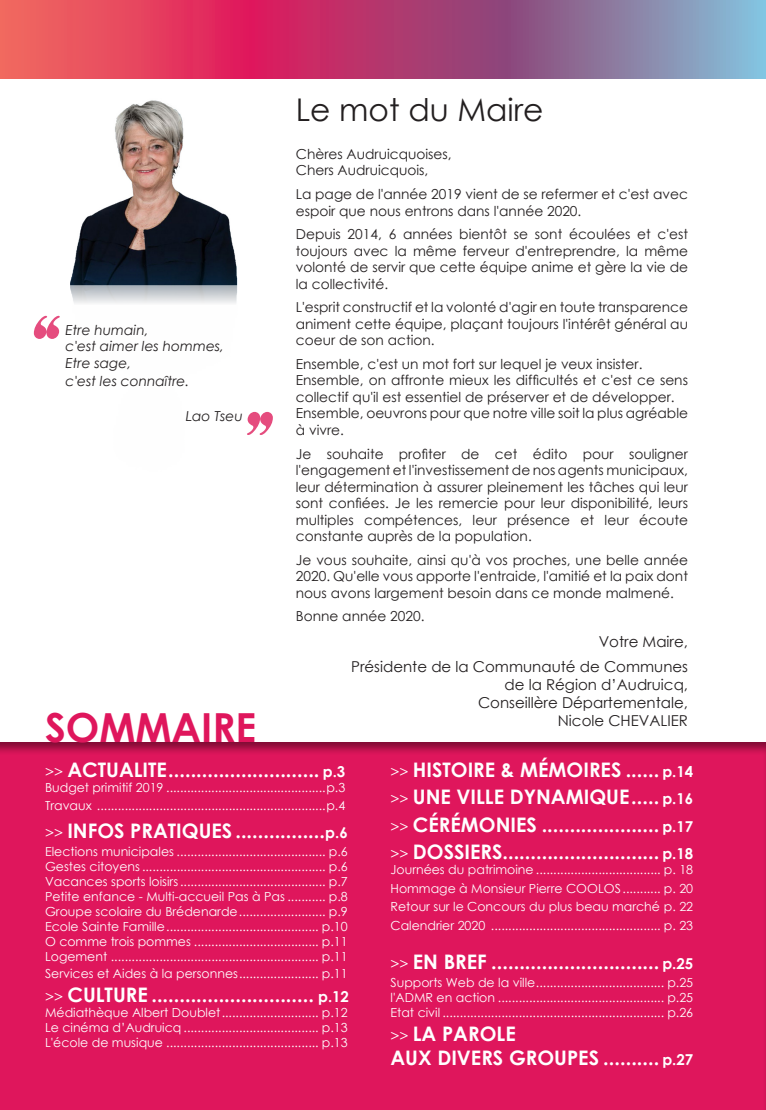
<style>
.page{position:relative;width:766px;height:1110px;background:#fff}
.page>*{position:absolute;margin:0;border:0;box-sizing:border-box;transform-origin:0 0}
.t1{font:125px "Chopin Script";color:#e54c7e}
.t2{font:700 40px "Century Gothic";color:#df165c}
.t3{font:31.25px "Century Gothic";color:#231f20}
.t4{font:700 20px "Century Gothic";color:#fff}
.t5{font:15px "Century Gothic";color:#231f20}
.t6{font:13.75px/16.5px "Century Gothic";color:#231f20;text-align:justify}
.t7{font:italic 13.75px "Century Gothic";color:#231f20}
.t8{font:12.5px "Century Gothic";color:#fff}
.s1{font-weight:400;font-size:15px}
.s2{font-size:15px}
</style>
<div class="page">
<hr style="left:765px;top:0;width:1px;height:148px;background:#231f20;opacity:.5">
<div style="left:0;top:740px;width:765px;height:369px;background:#df165c"></div>
<img style="left:70px;top:100px;width:168px;height:203px">
<svg style="left:0;top:0;width:765px;height:78px;background:#b7557c"></svg>
<p class="t3" style="left:296px;top:88px;width:249px">Le mot du Maire</p>
<p class="t6" style="left:296px;top:145px;width:157px">Chères Audruicquoises,</p>
<p class="t6" style="left:296px;top:162px;width:134px">Chers Audruicquois,</p>
<p class="t6" style="left:296px;top:185px;width:393px">La page de l'année 2019 vient de se refermer et c'est avec espoir que nous entrons dans l'année 2020.</p>
<p class="t6" style="left:296px;top:226px;width:393px">Depuis 2014, 6 années bientôt se sont écoulées et c'est toujours avec la même ferveur d'entreprendre, la même volonté de servir que cette équipe anime et gère la vie de la collectivité.</p>
<p class="t6" style="left:296px;top:299px;width:393px">L'esprit constructif et la volonté d'agir en toute transparence animent cette équipe, plaçant toujours l'intérêt général au coeur de son action.</p>
<p class="t6" style="left:296px;top:355px;width:348px">Ensemble, c'est un mot fort sur lequel je veux insister.</p>
<p class="t6" style="left:296px;top:372px;width:393px">Ensemble, on affronte mieux les difficultés et c'est ce sens collectif qu'il est essentiel de préserver et de développer.</p>
<p class="t6" style="left:296px;top:405px;width:393px">Ensemble, oeuvrons pour que notre ville soit la plus agréable à vivre.</p>
<p class="t6" style="left:296px;top:445px;width:393px">Je souhaite profiter de cet édito pour souligner l'engagement et l'investissement de nos agents municipaux, leur détermination à assurer pleinement les tâches qui leur sont confiées. Je les remercie pour leur disponibilité, leurs multiples compétences, leur présence et leur écoute constante auprès de la population.</p>
<p class="t6" style="left:296px;top:551px;width:393px">Je vous souhaite, ainsi qu'à vos proches, une belle année 2020. Qu'elle vous apporte l'entraide, l'amitié et la paix dont nous avons largement besoin dans ce monde malmené.</p>
<p class="t6" style="left:296px;top:607px;width:130px">Bonne année 2020.</p>
<p class="t5" style="left:598px;top:630px;width:91px">Votre Maire,</p>
<p class="t5" style="left:351px;top:655px;width:338px">Présidente de la Communauté de Communes</p>
<p class="t5" style="left:504px;top:673px;width:185px">de la Région d’Audruicq,</p>
<p class="t5" style="left:478px;top:691px;width:211px">Conseillère Départementale,</p>
<p class="t5" style="left:557px;top:709px;width:132px">Nicole CHEVALIER</p>
<p class="t1" style="left:76px;top:371px;width:29px;rotate:-180deg">"</p>
<p class="t7" style="left:66px;top:320px;width:84px">Etre humain,</p>
<p class="t7" style="left:66px;top:337px;width:160px">c'est aimer les hommes,</p>
<p class="t7" style="left:66px;top:353px;width:67px">Etre sage,</p>
<p class="t7" style="left:66px;top:371px;width:125px">c'est les connaître.</p>
<p class="t7" style="left:186px;top:406px;width:59px">Lao Tseu</p>
<p class="t1" style="left:231px;top:379px;width:29px">"</p>
<p class="t2" style="left:45px;top:696px;width:213px">SOMMAIRE</p>
<p class="t4" style="left:45px;top:753px;width:301px"><span class="s1">&gt;&gt;</span> ACTUALITE........................... <span class="s2">p.3</span></p>
<p class="t8" style="left:45px;top:778px;width:301px">Budget primitif 2019 ..............................................p.3</p>
<p class="t8" style="left:45px;top:796px;width:301px">Travaux ..................................................................p.4</p>
<p class="t4" style="left:45px;top:815px;width:304px"><span class="s1">&gt;&gt;</span> INFOS PRATIQUES ................<span class="s2">p.6</span></p>
<p class="t8" style="left:45px;top:842px;width:304px">Elections municipales ........................................... p.6</p>
<p class="t8" style="left:45px;top:857px;width:304px">Gestes citoyens ..................................................... p.6</p>
<p class="t8" style="left:45px;top:872px;width:304px">Vacances sports loisirs.......................................... p.7</p>
<p class="t8" style="left:45px;top:887px;width:304px">Petite enfance - Multi-accueil Pas à Pas ........... p.8</p>
<p class="t8" style="left:45px;top:902px;width:304px">Groupe scolaire du Brédenarde......................... p.9</p>
<p class="t8" style="left:45px;top:917px;width:304px">Ecole Sainte Famille............................................ p.10</p>
<p class="t8" style="left:45px;top:932px;width:304px">O comme trois pommes .................................... p.11</p>
<p class="t8" style="left:45px;top:947px;width:304px">Logement ............................................................ p.11</p>
<p class="t8" style="left:45px;top:964px;width:304px">Services et Aides à la personnes....................... p.11</p>
<p class="t4" style="left:45px;top:979px;width:305px"><span class="s1">&gt;&gt;</span> CULTURE ............................. <span class="s2">p.12</span></p>
<p class="t8" style="left:45px;top:1003px;width:304px">Médiathèque Albert Doublet............................ p.12</p>
<p class="t8" style="left:45px;top:1018px;width:304px">Le cinéma d’Audruicq ....................................... p.13</p>
<p class="t8" style="left:45px;top:1033px;width:304px">L'école de musique ............................................ p.13</p>
<p class="t4" style="left:390px;top:753px;width:304px"><span class="s1">&gt;&gt;</span> HISTOIRE &amp; MÉMOIRES ...... <span class="s2">p.14</span></p>
<p class="t4" style="left:390px;top:781px;width:304px"><span class="s1">&gt;&gt;</span> UNE VILLE DYNAMIQUE..... <span class="s2">p.16</span></p>
<p class="t4" style="left:390px;top:809px;width:304px"><span class="s1">&gt;&gt;</span> CÉRÉMONIES ..................... <span class="s2">p.17</span></p>
<p class="t4" style="left:390px;top:836px;width:304px"><span class="s1">&gt;&gt;</span> DOSSIERS............................ <span class="s2">p.18</span></p>
<p class="t8" style="left:390px;top:860px;width:304px">Journées du patrimoine .................................... p. 18</p>
<p class="t8" style="left:390px;top:879px;width:304px">Hommage à Monsieur Pierre COOLOS ........... p. 20</p>
<p class="t8" style="left:390px;top:897px;width:304px">Retour sur le Concours du plus beau marché p. 22</p>
<p class="t8" style="left:390px;top:916px;width:304px">Calendrier 2020 ................................................. p. 23</p>
<p class="t4" style="left:390px;top:946px;width:304px"><span class="s1">&gt;&gt;</span> EN BREF .............................. <span class="s2">p.25</span></p>
<p class="t8" style="left:390px;top:973px;width:304px">Supports Web de la ville..................................... p.25</p>
<p class="t8" style="left:390px;top:988px;width:304px">l'ADMR en action ................................................ p.25</p>
<p class="t8" style="left:390px;top:1003px;width:304px">Etat civil ................................................................ p.26</p>
<p class="t4" style="left:390px;top:1018px;width:127px"><span class="s1">&gt;&gt;</span> LA PAROLE</p>
<p class="t4" style="left:390px;top:1042px;width:304px">AUX DIVERS GROUPES .......... <span class="s2">p.27</span></p>
</div>
